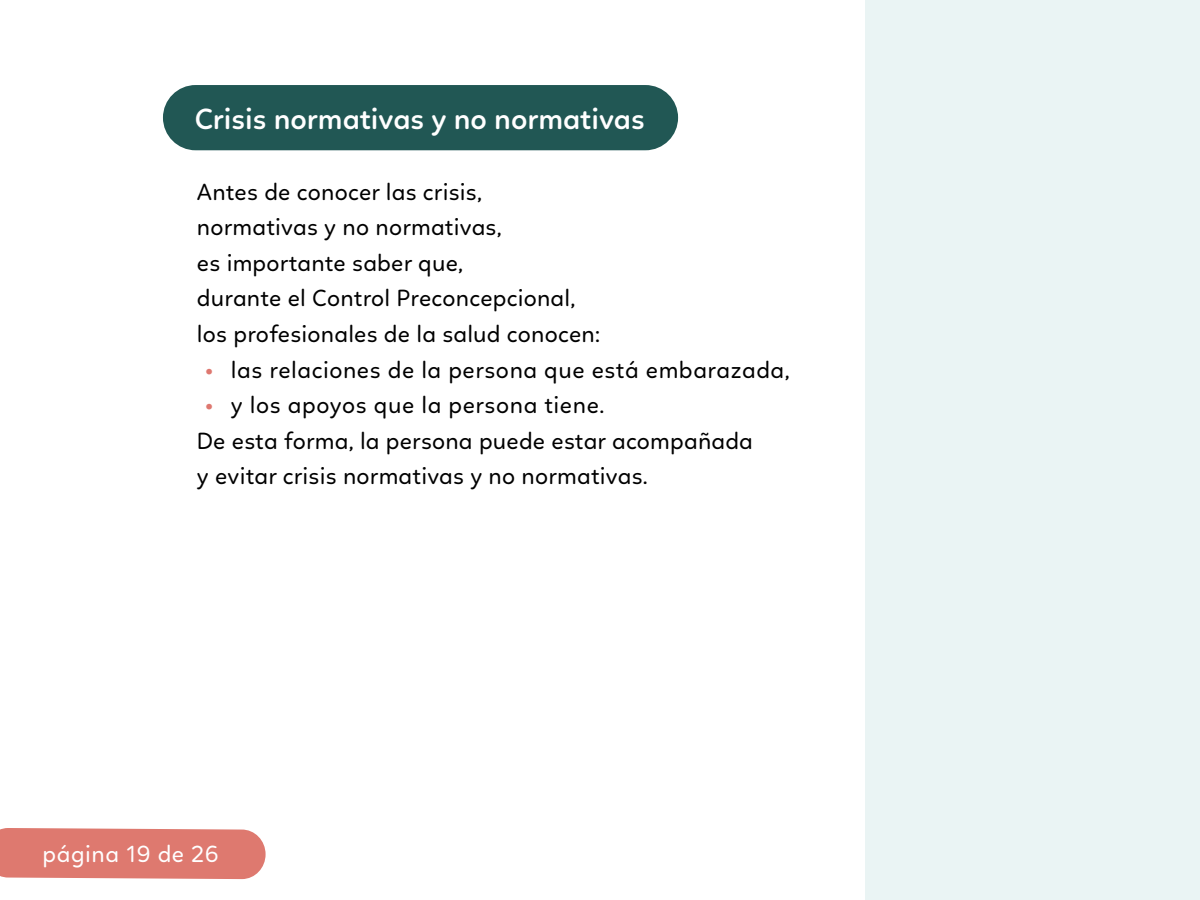
<style>
.page{position:relative;width:1200px;height:900px;background:#fff}
.page>*{position:absolute;margin:0;border:0;box-sizing:border-box;transform-origin:0 0}
.titulo{font:600 30px "Linotte";color:#fff}
.t1{font:24px "Linotte";letter-spacing:.01em;color:#000}
.txt{font:24px "Linotte";letter-spacing:.025em;color:#fff}
.s1{font-family:"Graphik";font-weight:600;font-size:21px;color:#de7870}
</style>
<div class="page">
<div style="left:866px;top:0;width:334px;height:900px;background:#eaf4f4"></div>
<div style="left:0;top:828px;width:266px;height:51px;background:#de796f"></div>
<div style="left:163px;top:85px;width:515px;height:65px;background:#215754;border-radius:33px"></div>
<p class="titulo" style="left:195px;top:101px;width:451px">Crisis normativas y no normativas</p>
<p class="t1" style="left:197px;top:178px;width:287px">Antes de conocer las crisis,</p>
<p class="t1" style="left:197px;top:213px;width:306px">normativas y no normativas,</p>
<p class="t1" style="left:197px;top:249px;width:268px">es importante saber que,</p>
<p class="t1" style="left:197px;top:284px;width:380px">durante el Control Preconcepcional,</p>
<p class="t1" style="left:197px;top:320px;width:405px">los profesionales de la salud conocen:</p>
<p class="t1" style="left:205px;top:355px;width:586px"><span class="s1">•</span> las relaciones de la persona que está embarazada,</p>
<p class="t1" style="left:205px;top:391px;width:400px"><span class="s1">•</span> y los apoyos que la persona tiene.</p>
<p class="t1" style="left:197px;top:426px;width:557px">De esta forma, la persona puede estar acompañada</p>
<p class="t1" style="left:197px;top:462px;width:452px">y evitar crisis normativas y no normativas.</p>
<p class="txt" style="left:43px;top:840px;width:178px">página 19 de 26</p>
</div>
